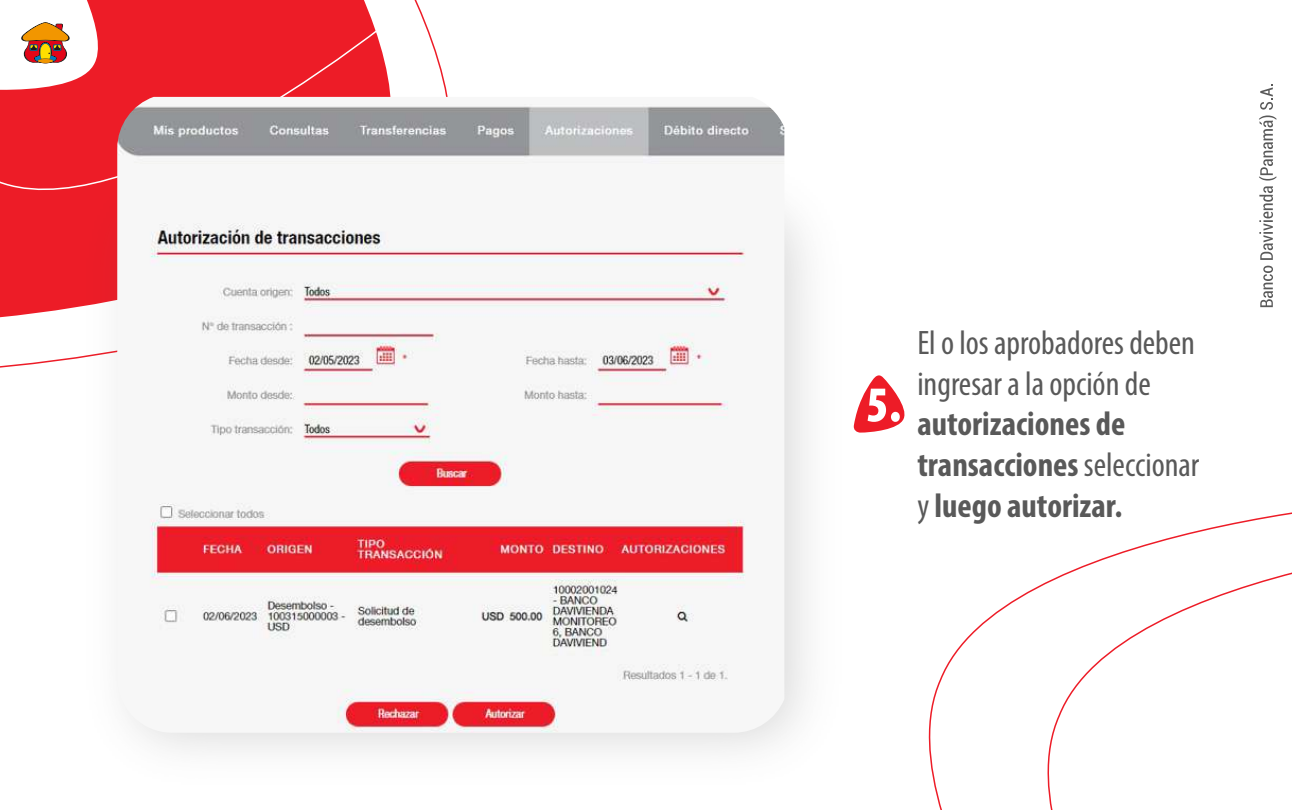
<style>
.page{position:relative;width:1292px;height:810px;background:#fff}
.page>*{position:absolute;margin:0;border:0;box-sizing:border-box;transform-origin:0 0}
.t1{font:900 condensed 50.47px "Myriad Pro";color:#fff}
.t2{font:700 condensed 34.05px/40.9px "Myriad Pro";color:#595959}
.t3{font:condensed 34.05px/40.9px "Myriad Pro";color:#595959}
.s1{font-weight:400}
</style>
<div class="page">
<svg style="left:928px;top:512px;width:364px;height:298px"></svg>
<svg style="left:994px;top:528px;width:298px;height:282px"></svg>
<svg style="left:1260px;top:266px;width:13px;height:41px"></svg>
<svg style="left:1259px;top:116px;width:17px;height:144px"></svg>
<svg style="left:1260px;top:84px;width:13px;height:26px"></svg>
<svg style="left:0;top:0;width:448px;height:368px"></svg>
<img style="left:58px;top:134px;width:750px;height:618px">
<img style="left:117px;top:97px;width:667px;height:636px">
<svg style="left:853px;top:375px;width:52px;height:58px"></svg>
<h1 class="t1" style="left:866px;top:372px;width:37px">5.</h1>
<p class="t3" style="left:917px;top:322px;width:279px">El o los aprobadores deben ingresar a la opción de</p>
<p class="t2" style="left:917px;top:403px;width:283px">autorizaciones de transacciones <span class="s1">seleccionar y</span> luego autorizar.</p>
</div>
